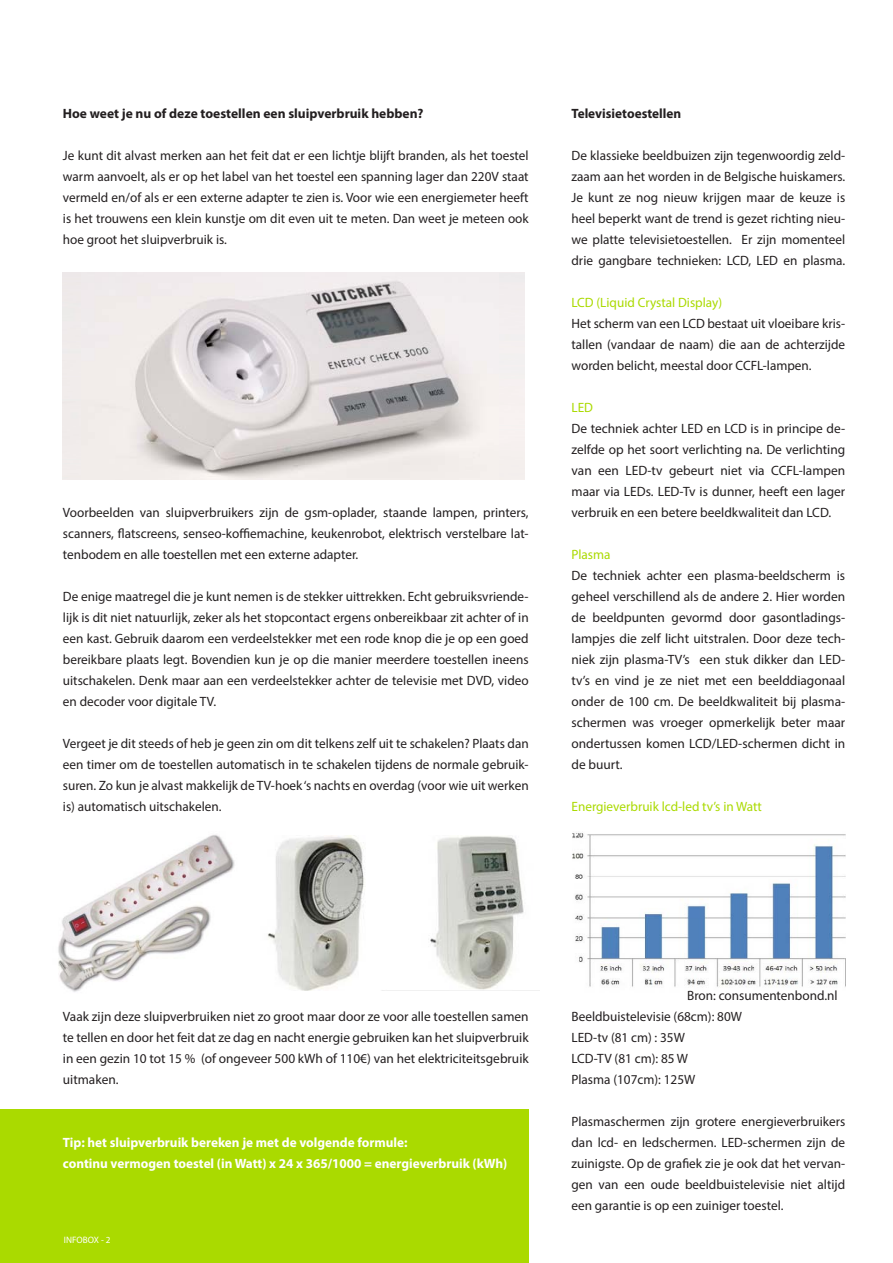
<style>
.page{position:relative;width:893px;height:1263px;background:#fff}
.page>*{position:absolute;margin:0;border:0;box-sizing:border-box;transform-origin:0 0}
.t1{font:13.5px/21px "Myriad Pro";color:#231f20;text-align:justify}
.t2{font:700 13.5px "Myriad Pro";color:#fff}
.t3{font:700 13.5px "Myriad Pro";color:#231f20}
.t4{font:13.5px "Myriad Pro";color:#aada00}
.t5{font:9.3px "Myriad Pro";color:#fff}
</style>
<div class="page">
<div style="left:0;top:1110px;width:529px;height:153px;background:#aada00"></div>
<img style="left:63px;top:272px;width:462px;height:208px">
<img style="left:268px;top:836px;width:256px;height:154px">
<img style="left:58px;top:834px;width:177px;height:158px">
<img style="left:572px;top:833px;width:273px;height:154px">
<p class="t3" style="left:63px;top:105px;width:362px">Hoe weet je nu of deze toestellen een sluipverbruik hebben?</p>
<p class="t1" style="left:63px;top:145px;width:467px">Je kunt dit alvast merken aan het feit dat er een lichtje blijft branden, als het toestel warm aanvoelt, als er op het label van het toestel een spanning lager dan 220V staat vermeld en/of als er een externe adapter te zien is. Voor wie een energiemeter heeft is het trouwens een klein kunstje om dit even uit te meten. Dan weet je meteen ook hoe groot het sluipverbruik is.</p>
<p class="t1" style="left:63px;top:502px;width:467px">Voorbeelden van sluipverbruikers zijn de gsm-oplader, staande lampen, printers, scanners, flatscreens, senseo-koffiemachine, keukenrobot, elektrisch verstelbare lat&shy;tenbodem en alle toestellen met een externe adapter.</p>
<p class="t1" style="left:63px;top:586px;width:467px">De enige maatregel die je kunt nemen is de stekker uittrekken. Echt gebruiksvriende&shy;lijk is dit niet natuurlijk, zeker als het stopcontact ergens onbereikbaar zit achter of in een kast. Gebruik daarom een verdeelstekker met een rode knop die je op een goed bereikbare plaats legt. Bovendien kun je op die manier meerdere toestellen ineens uitschakelen. Denk maar aan een verdeelstekker achter de televisie met DVD, video en decoder voor digitale TV.</p>
<p class="t1" style="left:63px;top:733px;width:467px">Vergeet je dit steeds of heb je geen zin om dit telkens zelf uit te schakelen? Plaats dan een timer om de toestellen automatisch in te schakelen tijdens de normale gebruik&shy;suren. Zo kun je alvast makkelijk de TV-hoek ‘s nachts en overdag (voor wie uit werken is) automatisch uitschakelen.</p>
<p class="t3" style="left:571px;top:105px;width:111px">Televisietoestellen</p>
<p class="t1" style="left:571px;top:145px;width:275px">De klassieke beeldbuizen zijn tegenwoordig zeld&shy;zaam aan het worden in de Belgische huiskamers.<br>Je kunt ze nog nieuw krijgen maar de keuze is heel beperkt want de trend is gezet richting nieu&shy;we platte televisietoestellen. Er zijn momenteel drie gangbare technieken: LCD, LED en plasma.</p>
<p class="t4" style="left:571px;top:294px;width:152px">LCD (Liquid Crystal Display)</p>
<p class="t1" style="left:571px;top:313px;width:275px">Het scherm van een LCD bestaat uit vloeibare kris&shy;tallen (vandaar de naam) die aan de achterzijde worden belicht, meestal door CCFL-lampen.</p>
<p class="t4" style="left:571px;top:399px;width:23px">LED</p>
<p class="t1" style="left:571px;top:418px;width:275px">De techniek achter LED en LCD is in principe de&shy;zelfde op het soort verlichting na. De verlichting van een LED-tv gebeurt niet via CCFL-lampen maar via LEDs. LED-Tv is dunner, heeft een lager verbruik en een betere beeldkwaliteit dan LCD.</p>
<p class="t4" style="left:571px;top:546px;width:41px">Plasma</p>
<p class="t1" style="left:571px;top:565px;width:275px">De techniek achter een plasma-beeldscherm is geheel verschillend als de andere 2. Hier worden de beeldpunten gevormd door gasontladings&shy;lampjes die zelf licht uitstralen. Door deze tech&shy;niek zijn plasma-TV’s een stuk dikker dan LED&shy;tv’s en vind je ze niet met een beelddiagonaal onder de 100 cm. De beeldkwaliteit bij plasma&shy;schermen was vroeger opmerkelijk beter maar ondertussen komen LCD/LED-schermen dicht in de buurt.</p>
<p class="t4" style="left:571px;top:798px;width:192px">Energieverbruik lcd-led tv’s in Watt</p>
<p class="t1" style="left:63px;top:1006px;width:467px">Vaak zijn deze sluipverbruiken niet zo groot maar door ze voor alle toestellen samen te tellen en door het feit dat ze dag en nacht energie gebruiken kan het sluipverbruik in een gezin 10 tot 15 % (of ongeveer 500 kWh of 110€) van het elektriciteitsgebruik uitmaken.</p>
<p class="t2" style="left:63px;top:1134px;width:346px">Tip: het sluipverbruik bereken je met de volgende formule:</p>
<p class="t2" style="left:63px;top:1155px;width:446px">continu vermogen toestel (in Watt) x 24 x 365/1000 = energieverbruik (kWh)</p>
<p class="t5" style="left:64px;top:1234px;width:48px">INFOBOX - 2</p>
<p class="t1" style="left:687px;top:984px;width:152px">Bron: consumentenbond.nl</p>
<p class="t1" style="left:571px;top:1006px;width:172px">Beeldbuistelevisie (68cm): 80W</p>
<p class="t1" style="left:571px;top:1027px;width:115px">LED-tv (81 cm) : 35W</p>
<p class="t1" style="left:571px;top:1048px;width:118px">LCD-TV (81 cm): 85 W</p>
<p class="t1" style="left:571px;top:1069px;width:125px">Plasma (107cm): 125W</p>
<p class="t1" style="left:571px;top:1111px;width:275px">Plasmaschermen zijn grotere energieverbruikers dan lcd- en ledschermen. LED-schermen zijn de zuinigste. Op de grafiek zie je ook dat het vervan&shy;gen van een oude beeldbuistelevisie niet altijd een garantie is op een zuiniger toestel.</p>
</div>
